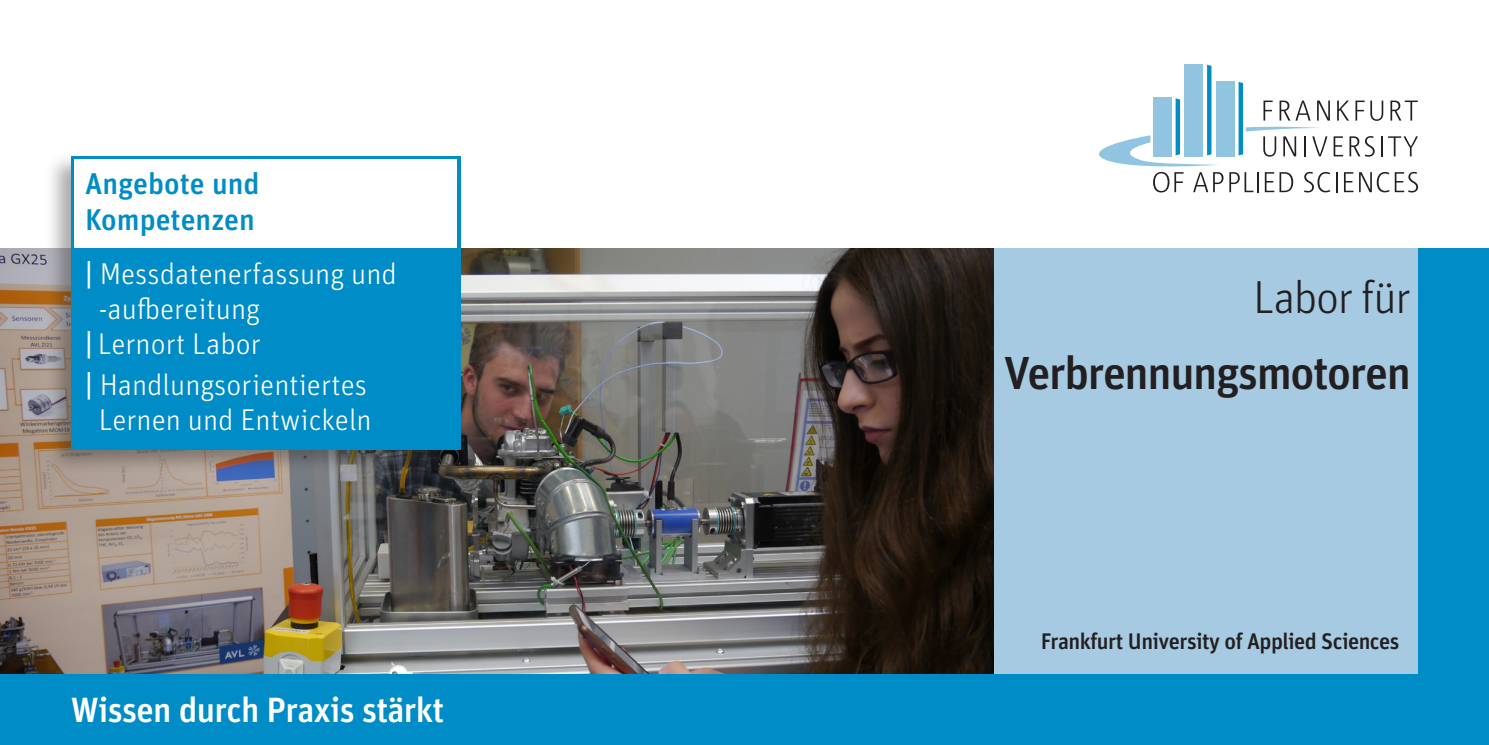
<style>
.page{position:relative;width:1489px;height:745px;background:#fff}
.page>*{position:absolute;margin:0;border:0;box-sizing:border-box;transform-origin:0 0}
.t1{font:500 46.25px "Unit Pro";letter-spacing:-.03em;color:#231f20}
.t2{font:300 46.25px "Unit Pro";letter-spacing:-.03em;color:#231f20}
.t3{font:500 35px "Unit Pro";letter-spacing:-.02em;color:#fff}
.t4{font:300 30px "Unit Pro";color:#fff}
.t5{font:500 30px/36px "Unit Pro";color:#008cc7}
.t6{font:500 22.5px "Unit Pro";letter-spacing:-.025em;color:#231f20}
.s1{font-weight:500}
</style>
<div class="page">
<div style="left:0;top:248px;width:1488px;height:496px;background:#a6cae2"></div>
<img style="left:0;top:248px;width:993px;height:425px">
<div style="left:45px;top:152px;width:421px;height:323px;background:#231f20;opacity:.38"></div>
<div style="left:71px;top:156px;width:390px;height:293px;background:#008cc7"></div>
<div style="left:74px;top:159px;width:383px;height:89px;background:#fff"></div>
<svg style="left:1229px;top:172px;width:24px;height:20px"></svg>
<hr style="left:1256px;top:172px;width:2px;height:20px;background:#231f20">
<svg style="left:1264px;top:172px;width:28px;height:20px"></svg>
<svg style="left:1304px;top:172px;width:26px;height:20px"></svg>
<hr style="left:1335px;top:172px;width:2px;height:20px;background:#231f20">
<svg style="left:1344px;top:172px;width:73px;height:20px"></svg>
<div style="left:1184px;top:64px;width:19px;height:92px;background:#90c4e1"></div>
<div style="left:1215px;top:81px;width:19px;height:75px;background:#90c4e1"></div>
<svg style="left:1238px;top:82px;width:179px;height:74px"></svg>
<svg style="left:1099px;top:65px;width:124px;height:127px"></svg>
<div style="left:0;top:673px;width:1488px;height:71px;background:#008cc7"></div>
<div style="left:1417px;top:248px;width:71px;height:496px;background:#008cc7"></div>
<p class="t5" style="left:85px;top:164px;width:176px">Angebote und<br>Kompetenzen</p>
<p class="t4" style="left:85px;top:254px;width:313px"><span class="s1">|</span> Messdatenerfassung und</p>
<p class="t4" style="left:99px;top:289px;width:163px">-aufbereitung</p>
<p class="t4" style="left:85px;top:324px;width:177px"><span class="s1">|</span> Lernort Labor</p>
<p class="t4" style="left:85px;top:365px;width:283px"><span class="s1">|</span> Handlungsorientiertes</p>
<p class="t4" style="left:99px;top:400px;width:274px">Lernen und Entwickeln</p>
<p class="t3" style="left:71px;top:684px;width:375px">Wissen durch Praxis stärkt</p>
<p class="t2" style="left:1253px;top:267px;width:159px">Labor für</p>
<p class="t1" style="left:1003px;top:339px;width:408px">Verbrennungsmotoren</p>
<p class="t6" style="left:1040px;top:624px;width:360px">Frankfurt University of Applied Sciences</p>
</div>
